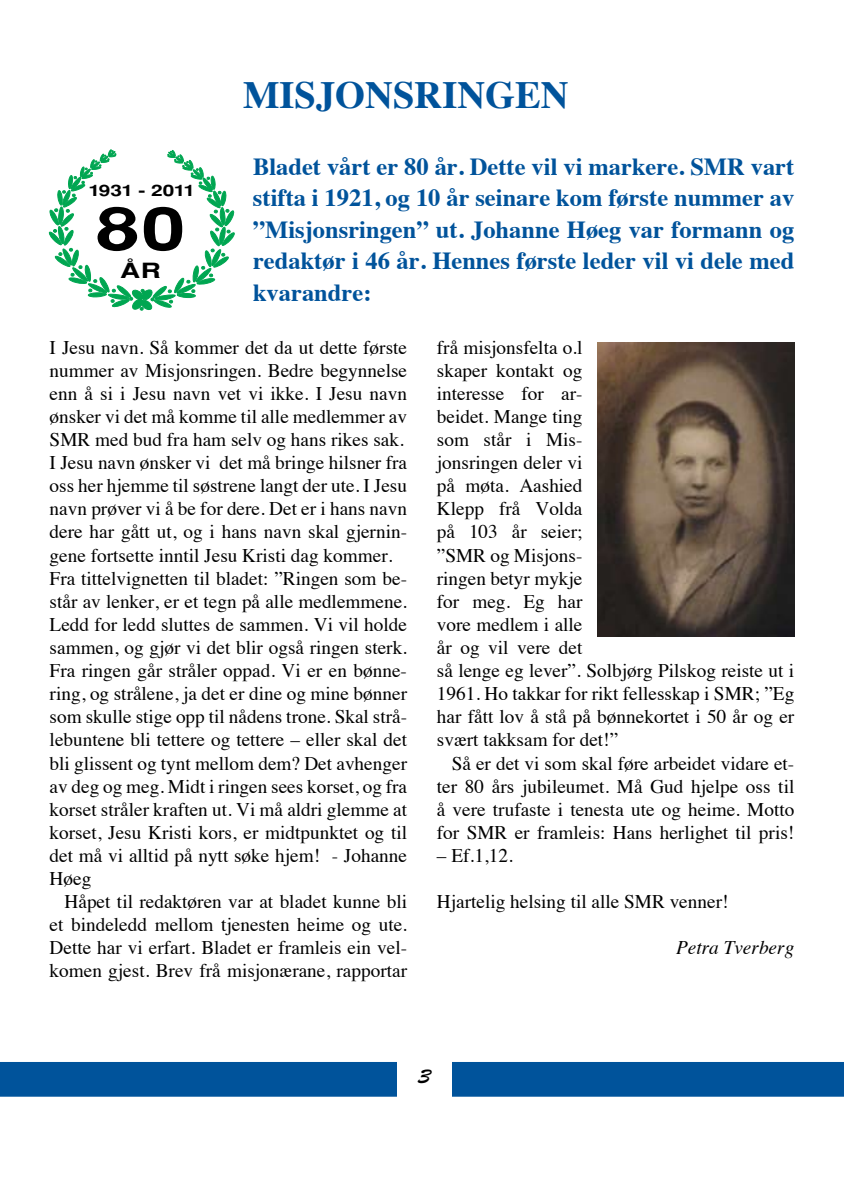
<style>
.page{position:relative;width:844px;height:1191px;background:#fff}
.page>*{position:absolute;margin:0;border:0;box-sizing:border-box;transform-origin:0 0}
.t1{font:700 59.32px "Helvetica";color:#000;scale:1.32 1}
.t2{font:700 38.5px "Times";color:#00539b}
.t3{font:700 24.5px/31.5px "Times";color:#00539b;text-align:justify}
.t4{font:700 21px "Helvetica";color:#000;scale:1.32 1}
.t5{font:21px "Brush Script Std";color:#000}
.t6{font:19.25px/23.1px "Times";color:#000}
.t7{font:italic 19.25px "Times";color:#000}
.t8{font:700 15.75px "Helvetica";letter-spacing:-.03em;color:#000;scale:1.33 1}
</style>
<div class="page">
<div style="left:0;top:1062px;width:843px;height:34px;background:#00539b"></div>
<div style="left:397px;top:1042px;width:54px;height:67px;background:#fff"></div>
<img style="left:597px;top:342px;width:197px;height:294px">
<svg style="left:49px;top:150px;width:186px;height:160px"></svg>
<h2 class="t2" style="left:243px;top:58px;width:327px">Misjonsringen</h2>
<p class="t3" style="left:253px;top:148px;width:542px">Bladet vårt er 80 år. Dette vil vi markere. SMR vart stifta i 1921, og 10 år seinare kom første nummer av ”Misjonsringen” ut. Johanne Høeg var formann og redaktør i 46 år. Hennes første leder vil vi dele med kvarandre:</p>
<p class="t6" style="left:50px;top:334px;width:359px">I Jesu navn. Så kommer det da ut dette første nummer av Misjonsringen. Bedre begynnelse enn å si i Jesu navn vet vi ikke. I Jesu navn ønsker vi det må komme til alle medlemmer av SMR med bud fra ham selv og hans rikes sak.<br>I Jesu navn ønsker vi det må bringe hilsner fra oss her hjemme til søstrene langt der ute. I Jesu navn prøver vi å be for dere. Det er i hans navn dere har gått ut, og i hans navn skal gjernin&shy;gene fortsette inntil Jesu Kristi dag kommer.<br>Fra tittelvignetten til bladet: ”Ringen som be&shy;står av lenker, er et tegn på alle medlemmene.<br>Ledd for ledd sluttes de sammen. Vi vil holde sammen, og gjør vi det blir også ringen sterk.<br>Fra ringen går stråler oppad. Vi er en bønne&shy;ring, og strålene, ja det er dine og mine bønner som skulle stige opp til nådens trone. Skal strå&shy;lebuntene bli tettere og tettere – eller skal det bli glissent og tynt mellom dem? Det avhenger av deg og meg. Midt i ringen sees korset, og fra korset stråler kraften ut. Vi må aldri glemme at korset, Jesu Kristi kors, er midtpunktet og til det må vi alltid på nytt søke hjem! - Johanne Høeg</p>
<p class="t6" style="left:50px;top:888px;width:359px;text-align:justify;text-indent:15px">Håpet til redaktøren var at bladet kunne bli et bindeledd mellom tjenesten heime og ute.<br>Dette har vi erfart. Bladet er framleis ein vel&shy;komen gjest. Brev frå misjonærane, rapportar</p>
<p class="t8" style="left:88px;top:181px;width:82px">1931 - 2011</p>
<h1 class="t1" style="left:96px;top:194px;width:69px">80</h1>
<p class="t4" style="left:120px;top:258px;width:32px">ÅR</p>
<p class="t6" style="left:437px;top:334px;width:359px">frå misjonsfelta o.l<br>skaper kontakt og<br>interesse for ar-<br>beidet. Mange ting<br>som står i Mis-<br>jonsringen deler vi<br>på møta. Aashied<br>Klepp frå Volda<br>på 103 år seier;<br>”SMR og Misjons-<br>ringen betyr mykje<br>for meg. Eg har<br>vore medlem i alle<br>år og vil vere det<br>så lenge eg lever”. Solbjørg Pilskog reiste ut i<br>1961. Ho takkar for rikt fellesskap i SMR; ”Eg har fått lov å stå på bønnekortet i 50 år og er svært takksam for det!”</p>
<p class="t6" style="left:437px;top:750px;width:359px;text-align:justify;text-indent:15px">Så er det vi som skal føre arbeidet vidare et&shy;ter 80 års jubileumet. Må Gud hjelpe oss til å vere trufaste i tenesta ute og heime. Motto for SMR er framleis: Hans herlighet til pris!</p>
<p class="t6" style="left:437px;top:842px;width:77px">– Ef.1,12.</p>
<p class="t6" style="left:437px;top:888px;width:293px">Hjartelig helsing til alle SMR venner!</p>
<p class="t7" style="left:676px;top:931px;width:120px">Petra Tverberg</p>
<p class="t5" style="left:418px;top:1064px;width:13px">3</p>
</div>
